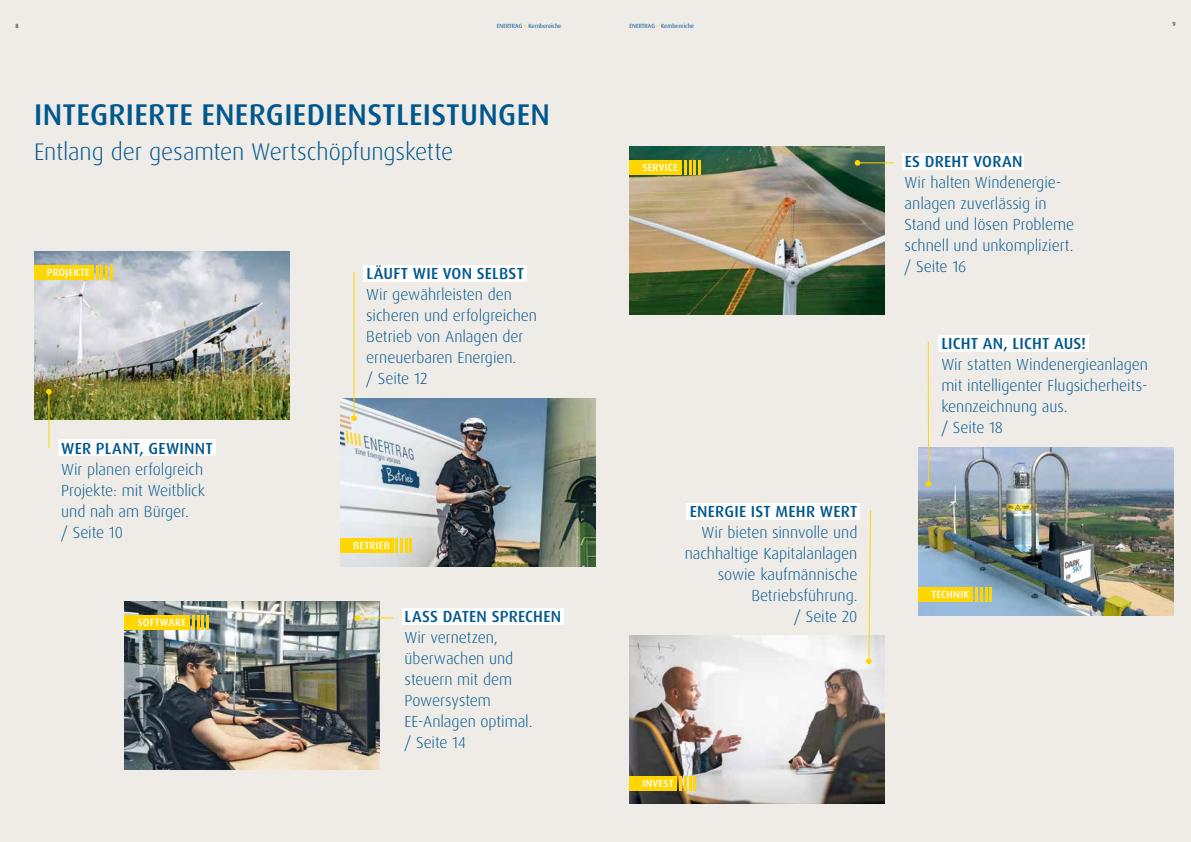
<style>
.page{position:relative;width:1191px;height:842px;background:#efece8}
.page>*{position:absolute;margin:0;border:0;box-sizing:border-box;transform-origin:0 0}
.t1{font:500 30px "Dax Pro";letter-spacing:.01em;color:#00578e}
.t2{font:300 24px "Dax Pro";letter-spacing:-.005em;color:#00578e}
.t3{font:300 16px/21px "Dax Pro";letter-spacing:-.005em;color:#00578e}
.t4{font:500 16px "Dax Pro";letter-spacing:.015em;color:#00578e}
.t5{font:500 10.5px "Dax Pro";letter-spacing:.02em;color:#fff}
.t6{font:6px "Dax Pro";color:#00578e}
.t7{font:6px "Dax Pro";color:#000}
.s1{color:#ffd600}
</style>
<div class="page">
<img style="left:34px;top:252px;width:255px;height:168px">
<img style="left:918px;top:448px;width:255px;height:167px">
<img style="left:629px;top:636px;width:255px;height:168px">
<img style="left:340px;top:398px;width:255px;height:168px">
<img style="left:629px;top:146px;width:255px;height:168px">
<img style="left:125px;top:601px;width:255px;height:168px">
<svg style="left:854px;top:160px;width:6px;height:6px"></svg>
<hr style="left:857px;top:162px;width:36px;height:1px;background:#ffd600">
<svg style="left:354px;top:615px;width:6px;height:6px"></svg>
<hr style="left:357px;top:617px;width:36px;height:1px;background:#ffd600">
<svg style="left:925px;top:342px;width:6px;height:145px"></svg>
<svg style="left:351px;top:415px;width:6px;height:6px"></svg>
<hr style="left:353px;top:272px;width:1px;height:146px;background:#ffd600">
<svg style="left:46px;top:389px;width:6px;height:6px"></svg>
<hr style="left:48px;top:391px;width:1px;height:57px;background:#ffd600">
<svg style="left:866px;top:510px;width:5px;height:154px"></svg>
<div style="left:902px;top:153px;width:122px;height:17px;background:#fff"></div>
<div style="left:403px;top:608px;width:161px;height:17px;background:#fff"></div>
<div style="left:938px;top:335px;width:151px;height:17px;background:#fff"></div>
<div style="left:363px;top:265px;width:164px;height:17px;background:#fff"></div>
<div style="left:58px;top:439px;width:157px;height:17px;background:#fff"></div>
<div style="left:686px;top:503px;width:173px;height:17px;background:#fff"></div>
<div style="left:34px;top:265px;width:59px;height:14px;background:#ffd600"></div>
<div style="left:629px;top:160px;width:53px;height:14px;background:#ffd600"></div>
<div style="left:918px;top:587px;width:55px;height:14px;background:#ffd600"></div>
<div style="left:629px;top:776px;width:48px;height:14px;background:#ffd600"></div>
<div style="left:125px;top:615px;width:65px;height:14px;background:#ffd600"></div>
<div style="left:340px;top:538px;width:53px;height:14px;background:#ffd600"></div>
<svg style="left:96px;top:265px;width:7px;height:14px"></svg>
<hr style="left:105px;top:265px;width:3px;height:14px;background:#ffd600">
<svg style="left:110px;top:265px;width:2px;height:14px"></svg>
<svg style="left:684px;top:160px;width:7px;height:14px"></svg>
<hr style="left:693px;top:160px;width:3px;height:14px;background:#ffd600">
<svg style="left:698px;top:160px;width:2px;height:14px"></svg>
<hr style="left:975px;top:587px;width:3px;height:14px;background:#ffd600">
<svg style="left:980px;top:587px;width:2px;height:14px"></svg>
<hr style="left:984px;top:587px;width:3px;height:14px;background:#ffd600">
<svg style="left:989px;top:587px;width:2px;height:14px"></svg>
<svg style="left:680px;top:776px;width:2px;height:14px"></svg>
<hr style="left:684px;top:776px;width:3px;height:14px;background:#ffd600">
<svg style="left:689px;top:776px;width:2px;height:14px"></svg>
<hr style="left:693px;top:776px;width:3px;height:14px;background:#ffd600">
<hr style="left:192px;top:615px;width:3px;height:14px;background:#ffd600">
<hr style="left:197px;top:615px;width:3px;height:14px;background:#ffd600">
<svg style="left:202px;top:615px;width:2px;height:14px"></svg>
<hr style="left:206px;top:615px;width:3px;height:14px;background:#ffd600">
<svg style="left:396px;top:538px;width:2px;height:14px"></svg>
<hr style="left:400px;top:538px;width:3px;height:14px;background:#ffd600">
<svg style="left:405px;top:538px;width:7px;height:14px"></svg>
<p class="t7" style="left:15px;top:22px;width:5px">8</p>
<p class="t6" style="left:497px;top:22px;width:66px">ENERTRAG <span class="s1">»</span> Kernbereiche</p>
<p class="t6" style="left:629px;top:22px;width:66px">ENERTRAG <span class="s1">»</span> Kernbereiche</p>
<p class="t7" style="left:1172px;top:20px;width:5px">9</p>
<h1 class="t1" style="left:34px;top:95px;width:517px">INTEGRIERTE ENERGIEDIENSTLEISTUNGEN</h1>
<h2 class="t2" style="left:34px;top:136px;width:421px">Entlang der gesamten Wertschöpfungskette</h2>
<p class="t5" style="left:47px;top:265px;width:44px">PROJEKTE</p>
<p class="t4" style="left:61px;top:438px;width:153px">WER PLANT, GEWINNT</p>
<p class="t3" style="left:61px;top:459px;width:145px">Wir planen erfolgreich<br>Projekte: mit Weitblick und nah am Bürger.<br>/ Seite 10</p>
<p class="t5" style="left:138px;top:615px;width:50px">SOFTWARE</p>
<p class="t4" style="left:366px;top:263px;width:159px">LÄUFT WIE VON SELBST</p>
<p class="t3" style="left:366px;top:284px;width:172px">Wir gewährleisten den sicheren und erfolgreichen<br>Betrieb von Anlagen der erneuerbaren Energien.<br>/ Seite 12</p>
<p class="t5" style="left:353px;top:538px;width:38px">BETRIEB</p>
<p class="t4" style="left:404px;top:606px;width:158px">LASS DATEN SPRECHEN</p>
<p class="t3" style="left:404px;top:627px;width:129px">Wir vernetzen, überwachen und steuern mit dem<br>Powersystem<br>EE-Anlagen optimal. / Seite 14</p>
<p class="t5" style="left:642px;top:160px;width:37px">SERVICE</p>
<p class="t4" style="left:689px;top:501px;width:169px">ENERGIE IST MEHR WERT</p>
<p class="t3" style="left:684px;top:522px;width:174px;text-align:right">Wir bieten sinnvolle und nachhaltige Kapitalanlagen sowie kaufmännische<br>Betriebsführung.<br>/ Seite 20</p>
<p class="t4" style="left:904px;top:151px;width:119px">ES DREHT VORAN</p>
<p class="t3" style="left:904px;top:172px;width:171px">Wir halten Windenergie&shy;anlagen zuverlässig in<br>Stand und lösen Probleme schnell und unkompliziert. / Seite 16</p>
<p class="t4" style="left:941px;top:333px;width:146px">LICHT AN, LICHT AUS!</p>
<p class="t3" style="left:941px;top:354px;width:208px">Wir statten Windenergieanlagen mit intelligenter Flugsicherheits&shy;kennzeichnung aus.<br>/ Seite 18</p>
<p class="t5" style="left:931px;top:587px;width:40px">TECHNIK</p>
<p class="t5" style="left:642px;top:776px;width:33px">INVEST</p>
</div>
